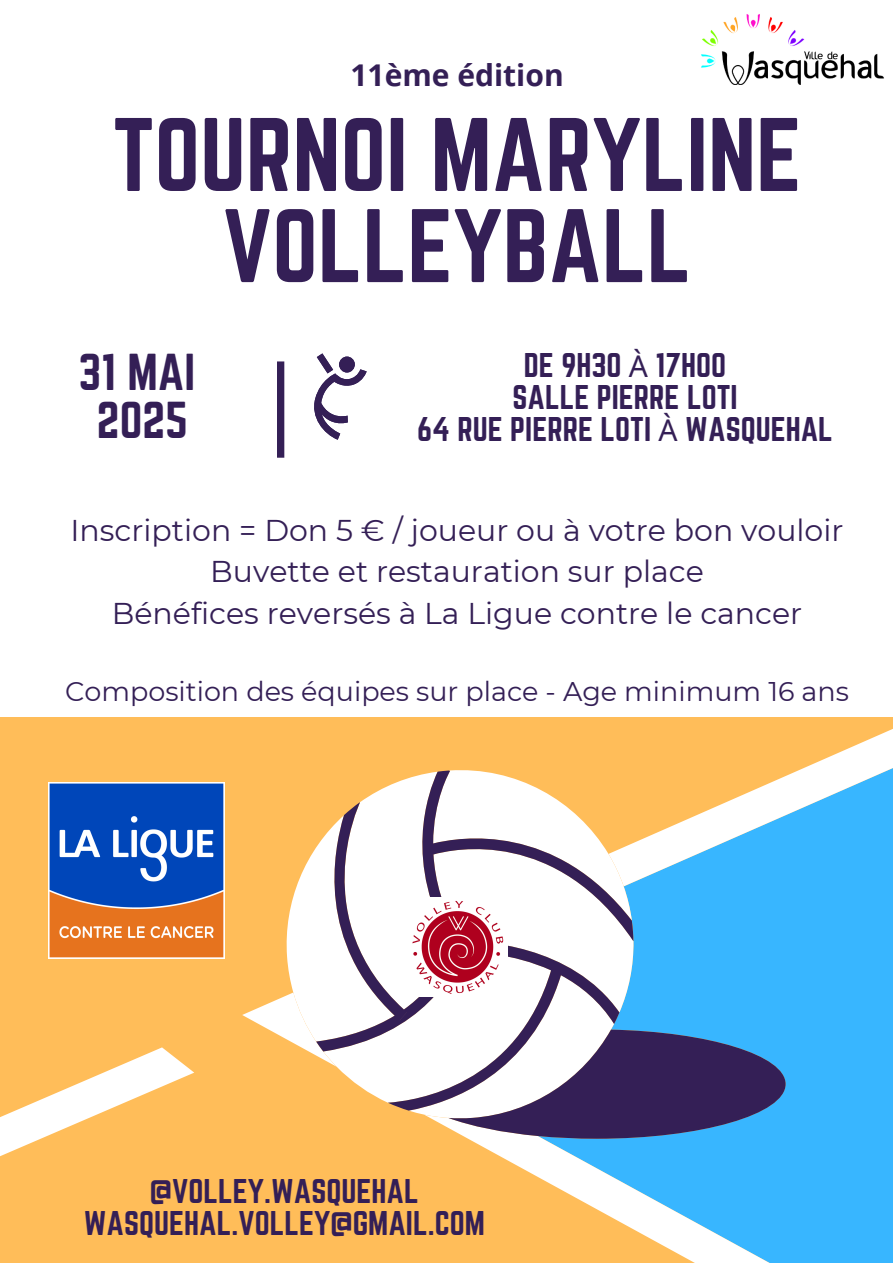
<style>
.page{position:relative;width:893px;height:1263px;background:#fff}
.page>*{position:absolute;margin:0;border:0;box-sizing:border-box;transform-origin:0 0}
.t1{font:91.28px/91.1px "Norwester";color:#341f56;text-align:center}
.t2{font:45.38px/48.4px "Norwester";color:#341f56;text-align:center}
.t3{font:30px/41.6px "Montserrat";color:#341f56;text-align:center}
.t4{font:30px/32.1px "Norwester";color:#341f56;text-align:center}
.t5{font:700 30px "Open Sans";color:#341f56}
.t6{font:27px "Montserrat";color:#341f56}
.s1{font-family:"Noto Sans"}
</style>
<div class="page">
<svg style="left:0;top:717px;width:893px;height:546px;background:#cec08f"></svg>
<svg style="left:283px;top:766px;width:351px;height:352px;fill:#ffbd59"></svg>
<svg style="left:307px;top:770px;width:478px;height:369px"></svg>
<div style="left:277px;top:361px;width:7px;height:97px;background:#341f56"></div>
<svg style="left:314px;top:353px;width:52px;height:87px"></svg>
<img style="left:406px;top:897px;width:101px;height:99px">
<img style="left:701px;top:14px;width:183px;height:71px">
<img style="left:49px;top:783px;width:176px;height:176px">
<p class="t5" style="left:350px;top:54px;width:215px">11ème édition</p>
<h4 class="t1" style="left:112px;top:109px;width:690px">TOURNOI MARYLINE<br>VOLLEYBALL</h4>
<p class="t2" style="left:78px;top:347px;width:118px">31 MAI<br>2025</p>
<h2 class="t4" style="left:417px;top:349px;width:417px">DE 9H30 <span class="s1">À</span> 17H00<br>SALLE PIERRE LOTI<br>64 RUE PIERRE LOTI <span class="s1">À</span> WASQUEHAL</h2>
<h3 class="t3" style="left:71px;top:509px;width:774px">Inscription = Don 5 € / joueur ou à votre bon vouloir<br>Buvette et restauration sur place<br>Bénéfices reversés à La Ligue contre le cancer</h3>
<p class="t6" style="left:65px;top:675px;width:785px">Composition des équipes sur place - Age minimum 16 ans</p>
<h1 class="t4" style="left:84px;top:1175px;width:402px">@VOLLEY.WASQUEHAL<br>WASQUEHAL.VOLLEY@GMAIL.COM</h1>
</div>
